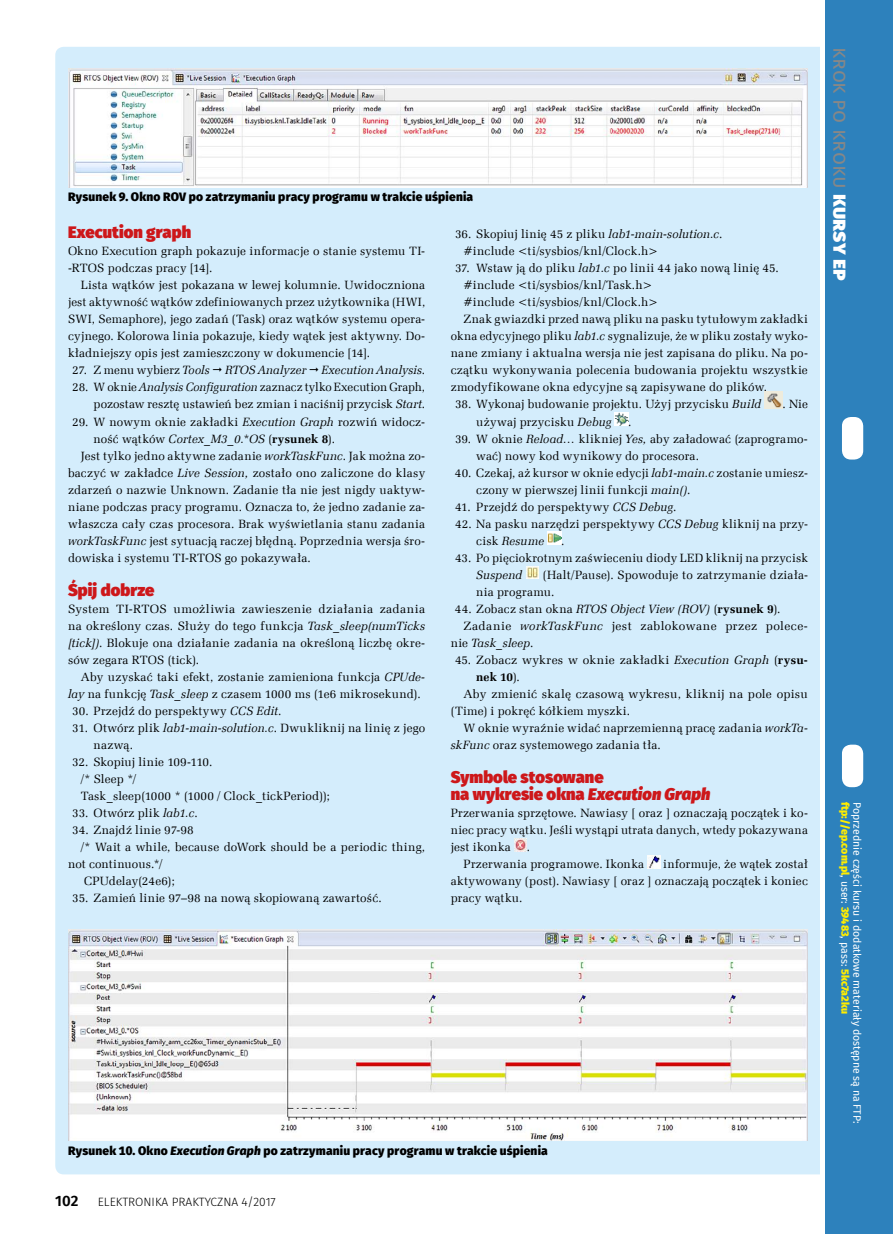
<style>
.page{position:relative;width:893px;height:1234px;background:#fff}
.page>*{position:absolute;margin:0;border:0;box-sizing:border-box;transform-origin:0 0}
.t1{font:21px "Fira Sans";color:#878787}
.t2{font:900 16.5px/17px "Fira Sans";letter-spacing:.005em;color:#cd171a}
.t3{font:600 15px "Fira Sans";color:#000}
.t4{font:12px/17px "Zapf Ellipt EU";letter-spacing:.015em;color:#000}
.t5{font:800 12px "Fira Sans";letter-spacing:.015em;color:#000}
.t6{font:italic 12px "Zapf Ellipt EU";letter-spacing:.01em;color:#000}
.t7{font:12px "Zapf Ellipt EU";letter-spacing:.035em;color:#000}
.t8{font:300 12px "Fira Sans";color:#000}
.t9{font:700 12px "Zapf Ellipt EU";color:#000}
.t10{font:10.5px "Fira Sans";color:#fff}
.t11{font:800 10.5px "Fira Sans";color:#ffed00}
.s1{font-style:italic}
.s2{font-style:normal}
.s3{font-weight:700;font-style:normal}
.s4{font-weight:700}
.s5{font-weight:400}
.s6{font-weight:800;color:#fff}
.s7{font-weight:400;color:#fff}
</style>
<div class="page">
<div style="left:55px;top:47px;width:832px;height:1127px;background:#d4edfc;border-radius:9px"></div>
<div style="left:825px;top:0;width:68px;height:1233px;background:#2d81bc"></div>
<div style="left:842px;top:417px;width:21px;height:42px;background:#fff;border-radius:9px"></div>
<div style="left:842px;top:744px;width:21px;height:43px;background:#fff;border-radius:9px"></div>
<hr style="left:821px;top:0;width:4px;height:1233px;background:#fff">
<img style="left:68px;top:68px;width:740px;height:119px">
<img style="left:765px;top:391px;width:17px;height:17px">
<svg style="left:615px;top:412px;width:13px;height:13px"></svg>
<img style="left:547px;top:531px;width:14px;height:13px">
<svg style="left:526px;top:566px;width:13px;height:12px"></svg>
<svg style="left:514px;top:838px;width:13px;height:12px"></svg>
<svg style="left:647px;top:855px;width:13px;height:12px"></svg>
<img style="left:68px;top:929px;width:740px;height:210px">
<p class="t5" style="left:68px;top:186px;width:407px">Rysunek 9. Okno ROV po zatrzymaniu pracy programu w trakcie uśpienia</p>
<h2 class="t2" style="left:68px;top:222px;width:125px">Execution graph</h2>
<p class="t4" style="left:68px;top:243px;width:359px">Okno Execution graph pokazuje informacje o stanie systemu TI--RTOS podczas pracy [14].</p>
<p class="t4" style="left:68px;top:277px;width:359px;text-align:justify;text-indent:13px">Lista wątków jest pokazana w lewej kolumnie. Uwidoczniona jest aktywność wątków zdefiniowanych przez użytkownika (HWI, SWI, Semaphore), jego zadań (Task) oraz wątków systemu opera&shy;cyjnego. Kolorowa linia pokazuje, kiedy wątek jest aktywny. Do&shy;kładniejszy opis jest zamieszczony w dokumencie [14].</p>
<p class="t4" style="left:72px;top:362px;width:139px">27. Z menu wybierz <span class="s1">Tools</span></p>
<p class="t6" style="left:225px;top:363px;width:82px">RTOS Analyzer</p>
<p class="t6" style="left:322px;top:363px;width:105px">Execution Analysis<span class="s2">.</span></p>
<p class="t4" style="left:72px;top:379px;width:354px;text-align:right">28. W oknie <span class="s1">Analysis Configuration</span> zaznacz tylko Execution Graph, pozostaw resztę ustawień bez zmian i naciśnij przycisk <span class="s1">Start</span>.</p>
<p class="t4" style="left:72px;top:413px;width:354px">29. W nowym oknie zakładki <span class="s1">Execution Graph</span> rozwiń widocz-</p>
<p class="t6" style="left:94px;top:431px;width:243px"><span class="s2">ność wątków</span> Cortex_M3_0.*OS <span class="s2">(</span><span class="s3">rysunek 8</span><span class="s2">).</span></p>
<p class="t4" style="left:81px;top:447px;width:346px">Jest tylko jedno aktywne zadanie <span class="s1">workTaskFunc</span>. Jak można zo-</p>
<p class="t4" style="left:68px;top:464px;width:359px">baczyć w zakładce <span class="s1">Live Session,</span> zostało ono zaliczone do klasy</p>
<p class="t4" style="left:68px;top:481px;width:359px">zdarzeń o nazwie Unknown. Zadanie tła nie jest nigdy uaktyw-</p>
<p class="t4" style="left:68px;top:498px;width:359px">niane podczas pracy programu. Oznacza to, że jedno zadanie za-</p>
<p class="t4" style="left:68px;top:515px;width:359px">właszcza cały czas procesora. Brak wyświetlania stanu zadania</p>
<p class="t4" style="left:68px;top:532px;width:359px"><span class="s1">workTaskFunc</span> jest sytuacją raczej błędną. Poprzednia wersja śro-</p>
<p class="t4" style="left:68px;top:549px;width:244px">dowiska i systemu TI-RTOS go pokazywała.</p>
<h2 class="t2" style="left:68px;top:579px;width:88px">Śpij dobrze</h2>
<p class="t4" style="left:68px;top:600px;width:359px;text-align:justify">System TI-RTOS umożliwia zawieszenie działania zadania na określony czas. Służy do tego funkcja <span class="s1">Task_sleep(numTicks [tick])</span>. Blokuje ona działanie zadania na określoną liczbę okre&shy;sów zegara RTOS (tick).</p>
<p class="t4" style="left:68px;top:668px;width:359px;text-indent:13px">Aby uzyskać taki efekt, zostanie zamieniona funkcja <span class="s1">CPUde&shy;lay</span> na funkcję <span class="s1">Task_sleep</span> z czasem 1000 ms (1e6 mikrosekund).</p>
<p class="t4" style="left:72px;top:702px;width:211px">30. Przejdź do perspektywy <span class="s1">CCS Edit</span>.</p>
<p class="t4" style="left:94px;top:719px;width:333px;text-indent:-21px">31. Otwórz plik <span class="s1">lab1-main-solution.c</span>. Dwukliknij na linię z jego nazwą.</p>
<p class="t4" style="left:81px;top:753px;width:250px;text-indent:-8px">32. Skopiuj linie 109-110.<br>/* Sleep */<br>Task_sleep(1000 * (1000 / Clock_tickPeriod));</p>
<p class="t4" style="left:72px;top:804px;width:127px">33. Otwórz plik <span class="s1">lab1.c</span>.</p>
<p class="t4" style="left:72px;top:821px;width:123px">34. Znajdź linie 97-98</p>
<p class="t4" style="left:81px;top:838px;width:346px">/* Wait a while, because doWork should be a periodic thing,</p>
<p class="t4" style="left:68px;top:855px;width:96px">not continuous.*/</p>
<p class="t4" style="left:84px;top:872px;width:92px">CPUdelay(24e6);</p>
<p class="t4" style="left:72px;top:889px;width:311px">35. Zamień linie 97–98 na nową skopiowaną zawartość.</p>
<p class="t4" style="left:463px;top:226px;width:260px;text-indent:-9px">36. Skopiuj linię 45 z pliku <span class="s1">lab1-main-solution.c</span>. #include &lt;ti/sysbios/knl/Clock.h&gt;</p>
<p class="t4" style="left:455px;top:260px;width:325px">37. Wstaw ją do pliku <span class="s1">lab1.c</span> po linii 44 jako nową linię 45.</p>
<p class="t4" style="left:463px;top:277px;width:191px">#include &lt;ti/sysbios/knl/Task.h&gt;</p>
<p class="t4" style="left:463px;top:294px;width:196px">#include &lt;ti/sysbios/knl/Clock.h&gt;</p>
<p class="t4" style="left:463px;top:311px;width:346px">Znak gwiazdki przed nawą pliku na pasku tytułowym zakładki</p>
<p class="t4" style="left:451px;top:328px;width:359px">okna edycyjnego pliku <span class="s1">lab1.c</span> sygnalizuje, że w pliku zostały wyko-</p>
<p class="t4" style="left:451px;top:345px;width:359px">nane zmiany i aktualna wersja nie jest zapisana do pliku. Na po-</p>
<p class="t4" style="left:451px;top:362px;width:359px">czątku wykonywania polecenia budowania projektu wszystkie</p>
<p class="t4" style="left:451px;top:379px;width:318px">zmodyfikowane okna edycyjne są zapisywane do plików.</p>
<p class="t4" style="left:455px;top:396px;width:308px">38. Wykonaj budowanie projektu. Użyj przycisku <span class="s1">Build</span></p>
<p class="t4" style="left:782px;top:396px;width:27px">. Nie</p>
<p class="t4" style="left:476px;top:413px;width:137px">używaj przycisku <span class="s1">Debug</span></p>
<p class="t4" style="left:628px;top:413px;width:5px">.</p>
<p class="t4" style="left:476px;top:430px;width:333px;text-indent:-21px">39. W oknie <span class="s1">Reload…</span> klikniej <span class="s1">Yes,</span> aby załadować (zaprogramo&shy;wać) nowy kod wynikowy do procesora.</p>
<p class="t4" style="left:476px;top:464px;width:333px;text-indent:-21px">40. Czekaj, aż kursor w oknie edycji <span class="s1">lab1-main.c</span> zostanie umiesz&shy;czony w pierwszej linii funkcji <span class="s1">main()</span>.</p>
<p class="t4" style="left:455px;top:498px;width:223px">41. Przejdź do perspektywy <span class="s1">CCS Debug</span>.</p>
<p class="t4" style="left:476px;top:515px;width:333px;text-indent:-21px">42. Na pasku narzędzi perspektywy <span class="s1">CCS Debug</span> kliknij na przy&shy;cisk <span class="s1">Resume</span></p>
<p class="t4" style="left:561px;top:532px;width:5px">.</p>
<p class="t4" style="left:455px;top:549px;width:354px">43. Po pięciokrotnym zaświeceniu diody LED kliknij na przycisk</p>
<p class="t6" style="left:476px;top:567px;width:48px">Suspend</p>
<p class="t4" style="left:476px;top:566px;width:333px;text-indent:66px">(Halt/Pause). Spowoduje to zatrzymanie działa&shy;nia programu.</p>
<p class="t4" style="left:455px;top:600px;width:327px">44. Zobacz stan okna <span class="s1">RTOS Object View (ROV)</span> (<span class="s4">rysunek 9</span>).</p>
<p class="t7" style="left:463px;top:618px;width:346px">Zadanie <span class="s1">workTaskFunc</span> jest zablokowane przez polece-</p>
<p class="t6" style="left:451px;top:635px;width:84px"><span class="s2">nie</span> Task_sleep<span class="s2">.</span></p>
<p class="t4" style="left:455px;top:651px;width:354px">45. Zobacz wykres w oknie zakładki <span class="s1">Execution Graph</span> (<span class="s4">rysu-</span></p>
<p class="t9" style="left:476px;top:669px;width:45px">nek 10<span class="s5">).</span></p>
<p class="t4" style="left:463px;top:685px;width:346px">Aby zmienić skalę czasową wykresu, kliknij na pole opisu</p>
<p class="t4" style="left:451px;top:702px;width:181px">(Time) i pokręć kółkiem myszki.</p>
<p class="t4" style="left:463px;top:719px;width:346px">W oknie wyraźnie widać naprzemienną pracę zadania <span class="s1">workTa-</span></p>
<p class="t4" style="left:451px;top:736px;width:212px"><span class="s1">skFunc</span> oraz systemowego zadania tła.</p>
<h2 class="t2" style="left:451px;top:766px;width:261px">Symbole stosowane<br>na wykresie okna <span class="s1">Execution Graph</span></h2>
<p class="t4" style="left:451px;top:804px;width:359px;text-align:justify">Przerwania sprzętowe. Nawiasy [ oraz ] oznaczają początek i ko&shy;niec pracy wątku. Jeśli wystąpi utrata danych, wtedy pokazywana jest ikonka</p>
<p class="t4" style="left:463px;top:838px;width:182px;text-indent:63px">.<br>Przerwania programowe. Ikonka</p>
<p class="t4" style="left:451px;top:855px;width:359px;text-align:justify;text-indent:213px">informuje, że wątek został aktywowany (post). Nawiasy [ oraz ] oznaczają początek i koniec pracy wątku.</p>
<p class="t5" style="left:68px;top:1139px;width:481px">Rysunek 10. Okno <span class="s1">Execution Graph</span> po zatrzymaniu pracy programu w trakcie uśpienia</p>
<p class="t3" style="left:55px;top:1188px;width:25px">102</p>
<p class="t8" style="left:98px;top:1193px;width:180px">ELEKTRONIKA PRAKTYCZNA 4/2017</p>
<h1 class="t1" style="left:857px;top:47px;width:235px;rotate:90deg">Krok po kroku <span class="s6">Kursy EP</span></h1>
<p class="t11" style="left:854px;top:801px;width:213px;rotate:90deg">ftp://ep.com.pl<span class="s7">, user:</span> 39483<span class="s7">, pass:</span> 5kc7a2ku</p>
<p class="t10" style="left:865px;top:801px;width:323px;rotate:90deg">Poprzednie części kursu i dodatkowe materiały dostępne są na FTP:</p>
</div>
